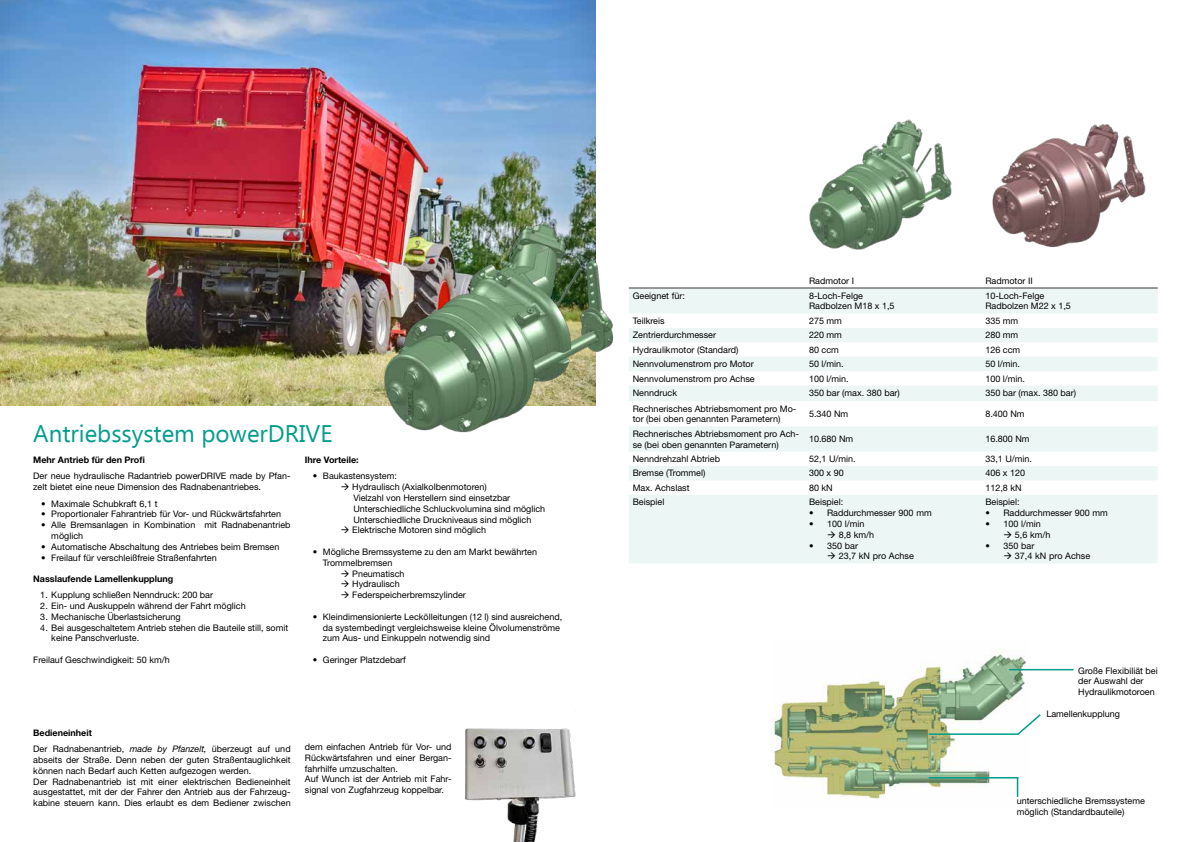
<style>
.page{position:relative;width:1191px;height:842px;background:#fff}
.page>*{position:absolute;margin:0;border:0;box-sizing:border-box;transform-origin:0 0}
.t1{font:24px "Ebrima";color:#009d8b}
.t2{font:9px/10.8px "Helvetica Neue LT Pro";color:#000}
.t3{font:700 9px "Helvetica Neue LT Pro";color:#000}
.s1{font-weight:700}
.s2{font-style:italic}
</style>
<div class="page">
<img style="left:0;top:0;width:595px;height:405px">
<img style="left:379px;top:221px;width:234px;height:212px">
<img style="left:771px;top:650px;width:258px;height:149px">
<img style="left:809px;top:119px;width:143px;height:131px">
<img style="left:992px;top:124px;width:154px;height:124px">
<hr style="left:928px;top:777px;width:90px;height:1px;background:#009d8b">
<hr style="left:1009px;top:669px;width:64px;height:1px;background:#009d8b">
<hr style="left:928px;top:733px;width:90px;height:2px;background:#009d8b">
<hr style="left:1016px;top:777px;width:2px;height:20px;background:#009d8b">
<svg style="left:1015px;top:713px;width:26px;height:23px"></svg>
<svg style="left:629px;top:289px;width:528px;height:274px;fill:#ecf6f5"></svg>
<hr style="left:629px;top:288px;width:176px;height:1px;background:#373636">
<hr style="left:805px;top:288px;width:176px;height:1px;background:#373636">
<hr style="left:981px;top:288px;width:176px;height:1px;background:#373636">
<img style="left:465px;top:710px;width:111px;height:132px">
<h1 class="t1" style="left:33px;top:417px;width:301px">Antriebssystem powerDRIVE</h1>
<p class="t3" style="left:33px;top:454px;width:113px">Mehr Antrieb für den Profi</p>
<p class="t2" style="left:33px;top:470px;width:259px">Der neue hydraulische Radantrieb powerDRIVE made by Pfan&shy;zelt bietet eine neue Dimension des Radnabenantriebes.</p>
<p class="t2" style="left:41px;top:498px;width:118px">• Maximale Schubkraft 6,1 t</p>
<p class="t2" style="left:41px;top:509px;width:241px">• Proportionaler Fahrantrieb für Vor- und Rückwärtsfahrten</p>
<p class="t2" style="left:51px;top:519px;width:241px;text-indent:-10px">• Alle Bremsanlagen in Kombination mit Radnabenantrieb möglich</p>
<p class="t2" style="left:41px;top:541px;width:239px">• Automatische Abschaltung des Antriebes beim Bremsen</p>
<p class="t2" style="left:41px;top:552px;width:177px">• Freilauf für verschleißfreie Straßenfahrten</p>
<p class="t3" style="left:305px;top:454px;width:55px">Ihre Vorteile:</p>
<p class="t2" style="left:313px;top:470px;width:86px">• Baukastensystem:</p>
<p class="t2" style="left:353px;top:481px;width:193px;text-indent:-13px">→ Hydraulisch (Axialkolbenmotoren)<br>Vielzahl von Herstellern sind einsetzbar Unterschiedliche Schluckvolumina sind möglich Unterschiedliche Druckniveaus sind möglich</p>
<p class="t2" style="left:341px;top:524px;width:147px">→ Elektrische Motoren sind möglich</p>
<p class="t2" style="left:323px;top:546px;width:216px;text-indent:-10px">• Mögliche Bremssysteme zu den am Markt bewährten<br>Trommelbremsen</p>
<p class="t2" style="left:341px;top:568px;width:65px">→ Pneumatisch</p>
<p class="t2" style="left:341px;top:578px;width:60px">→ Hydraulisch</p>
<p class="t2" style="left:341px;top:589px;width:126px">→ Federspeicherbremszylinder</p>
<p class="t2" style="left:323px;top:611px;width:241px;text-indent:-10px">• Kleindimensionierte Leckölleitungen (12 l) sind ausreichend, da systembedingt vergleichsweise kleine Ölvolumenströme zum Aus- und Einkuppeln notwendig sind</p>
<p class="t2" style="left:313px;top:654px;width:94px">• Geringer Platzdebarf</p>
<p class="t3" style="left:33px;top:573px;width:141px">Nasslaufende Lamellenkupplung</p>
<p class="t2" style="left:40px;top:589px;width:174px">1. Kupplung schließen Nenndruck: 200 bar</p>
<p class="t2" style="left:40px;top:600px;width:207px">2. Ein- und Auskuppeln während der Fahrt möglich</p>
<p class="t2" style="left:40px;top:611px;width:142px">3. Mechanische Überlastsicherung</p>
<p class="t2" style="left:51px;top:622px;width:238px;text-indent:-11px">4. Bei ausgeschaltetem Antrieb stehen die Bauteile still, somit keine Panschverluste.</p>
<p class="t2" style="left:33px;top:654px;width:138px">Freilauf Geschwindigkeit: 50 km/h</p>
<p class="t2" style="left:33px;top:724px;width:259px;line-height:16.5px"><span class="s1">Bedieneinheit<br></span>Der Radnabenantrieb, <span class="s2">made by Pfanzelt,</span> überzeugt auf und</p>
<p class="t2" style="left:33px;top:754px;width:259px">abseits der Straße. Denn neben der guten Straßentauglichkeit können nach Bedarf auch Ketten aufgezogen werden.<br>Der Radnabenantrieb ist mit einer elektrischen Bedieneinheit ausgestattet, mit der der Fahrer den Antrieb aus der Fahrzeug&shy;kabine steuern kann. Dies erlaubt es dem Bediener zwischen</p>
<p class="t2" style="left:305px;top:741px;width:148px">dem einfachen Antrieb für Vor- und Rückwärtsfahren und einer Bergan&shy;fahrhilfe umzuschalten.<br>Auf Wunch ist der Antrieb mit Fahr&shy;signal von Zugfahrzeug koppelbar.</p>
<p class="t2" style="left:809px;top:275px;width:47px">Radmotor I</p>
<p class="t2" style="left:985px;top:275px;width:49px">Radmotor II</p>
<p class="t2" style="left:633px;top:290px;width:54px">Geeignet für:</p>
<p class="t2" style="left:809px;top:290px;width:87px">8-Loch-Felge<br>Radbolzen M18 x 1,5</p>
<p class="t2" style="left:985px;top:290px;width:87px">10-Loch-Felge<br>Radbolzen M22 x 1,5</p>
<p class="t2" style="left:633px;top:315px;width:33px">Teilkreis</p>
<p class="t2" style="left:809px;top:315px;width:34px">275 mm</p>
<p class="t2" style="left:985px;top:315px;width:34px">335 mm</p>
<p class="t2" style="left:633px;top:329px;width:85px">Zentrierdurchmesser</p>
<p class="t2" style="left:809px;top:329px;width:34px">220 mm</p>
<p class="t2" style="left:985px;top:329px;width:34px">280 mm</p>
<p class="t2" style="left:633px;top:344px;width:107px">Hydraulikmotor (Standard)</p>
<p class="t2" style="left:809px;top:344px;width:31px">80 ccm</p>
<p class="t2" style="left:985px;top:344px;width:36px">126 ccm</p>
<p class="t2" style="left:633px;top:358px;width:122px">Nennvolumenstrom pro Motor</p>
<p class="t2" style="left:809px;top:358px;width:36px">50 l/min.</p>
<p class="t2" style="left:985px;top:358px;width:36px">50 l/min.</p>
<p class="t2" style="left:633px;top:373px;width:123px">Nennvolumenstrom pro Achse</p>
<p class="t2" style="left:809px;top:373px;width:41px">100 l/min.</p>
<p class="t2" style="left:985px;top:373px;width:41px">100 l/min.</p>
<p class="t2" style="left:633px;top:387px;width:46px">Nenndruck</p>
<p class="t2" style="left:809px;top:387px;width:92px">350 bar (max. 380 bar)</p>
<p class="t2" style="left:985px;top:387px;width:92px">350 bar (max. 380 bar)</p>
<p class="t2" style="left:633px;top:403px;width:165px">Rechnerisches Abtriebsmoment pro Mo&shy;tor (bei oben genannten Parametern)</p>
<p class="t2" style="left:809px;top:408px;width:41px">5.340 Nm</p>
<p class="t2" style="left:985px;top:408px;width:41px">8.400 Nm</p>
<p class="t2" style="left:633px;top:428px;width:168px">Rechnerisches Abtriebsmoment pro Ach&shy;se (bei oben genannten Parametern)</p>
<p class="t2" style="left:809px;top:433px;width:46px">10.680 Nm</p>
<p class="t2" style="left:985px;top:433px;width:46px">16.800 Nm</p>
<p class="t2" style="left:633px;top:453px;width:89px">Nenndrehzahl Abtrieb</p>
<p class="t2" style="left:809px;top:453px;width:48px">52,1 U/min.</p>
<p class="t2" style="left:985px;top:453px;width:48px">33,1 U/min.</p>
<p class="t2" style="left:633px;top:468px;width:74px">Bremse (Trommel)</p>
<p class="t2" style="left:809px;top:468px;width:36px">300 x 90</p>
<p class="t2" style="left:985px;top:468px;width:41px">406 x 120</p>
<p class="t2" style="left:633px;top:482px;width:58px">Max. Achslast</p>
<p class="t2" style="left:809px;top:482px;width:25px">80 kN</p>
<p class="t2" style="left:985px;top:482px;width:38px">112,8 kN</p>
<p class="t2" style="left:633px;top:496px;width:33px">Beispiel</p>
<p class="t2" style="left:809px;top:496px;width:36px">Beispiel:</p>
<p class="t2" style="left:809px;top:507px;width:124px">• Raddurchmesser 900 mm</p>
<p class="t2" style="left:809px;top:518px;width:57px">• 100 l/min</p>
<p class="t2" style="left:827px;top:529px;width:49px">→ 8,8 km/h</p>
<p class="t2" style="left:809px;top:540px;width:50px">• 350 bar</p>
<p class="t2" style="left:827px;top:550px;width:88px">→ 23,7 kN pro Achse</p>
<p class="t2" style="left:985px;top:496px;width:36px">Beispiel:</p>
<p class="t2" style="left:985px;top:507px;width:124px">• Raddurchmesser 900 mm</p>
<p class="t2" style="left:985px;top:518px;width:57px">• 100 l/min</p>
<p class="t2" style="left:1003px;top:529px;width:49px">→ 5,6 km/h</p>
<p class="t2" style="left:985px;top:540px;width:50px">• 350 bar</p>
<p class="t2" style="left:1003px;top:550px;width:88px">→ 37,4 kN pro Achse</p>
<p class="t2" style="left:1078px;top:665px;width:81px">Große Flexibiliät bei der Auswahl der<br>Hydraulikmotoroen</p>
<p class="t2" style="left:1046px;top:709px;width:75px">Lamellenkupplung</p>
<p class="t2" style="left:1016px;top:795px;width:130px">unterschiedliche Bremssysteme möglich (Standardbauteile)</p>
</div>
